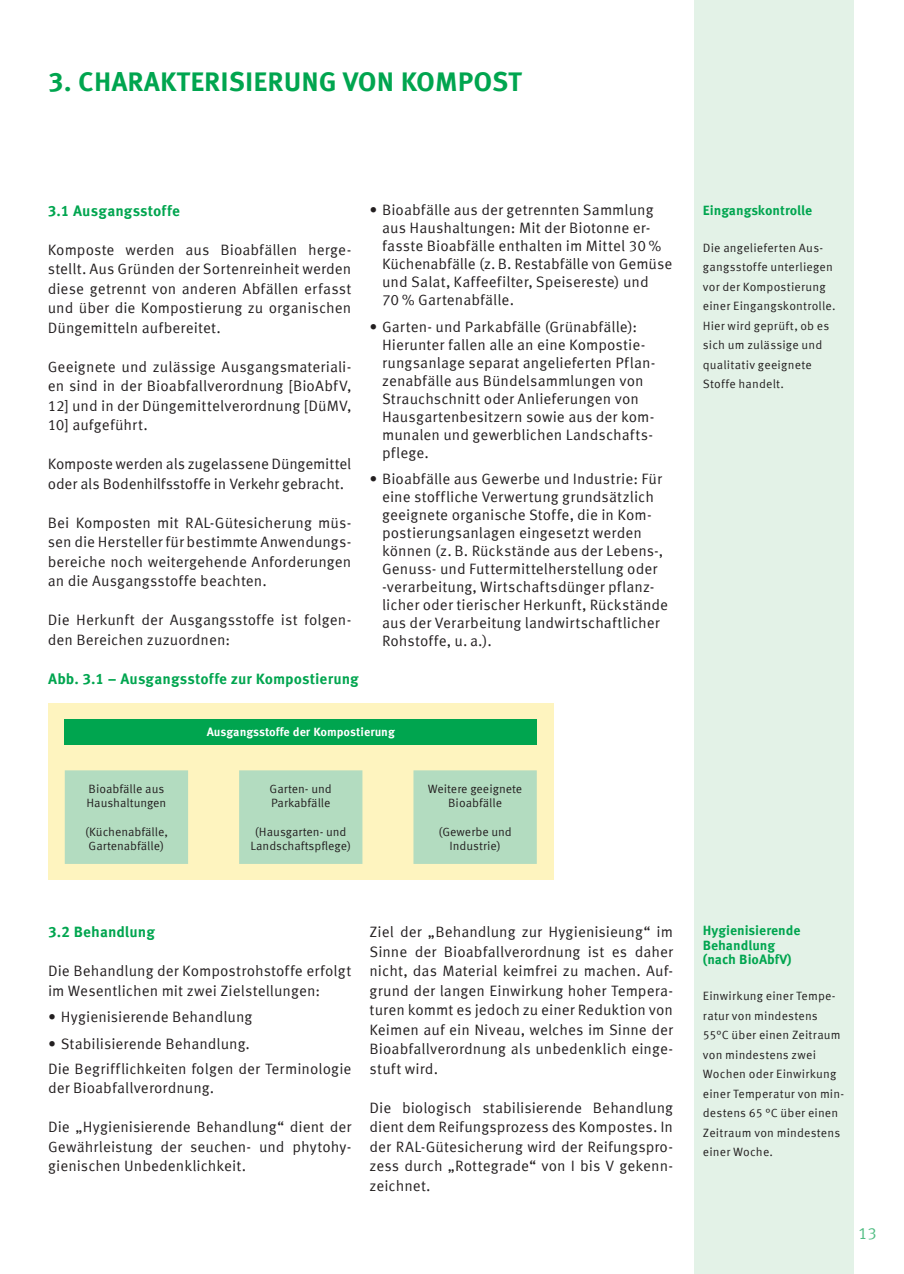
<style>
.page{position:relative;width:904px;height:1274px;background:#fff}
.page>*{position:absolute;margin:0;border:0;box-sizing:border-box;transform-origin:0 0}
.t1{font:700 27px "Meta Corr";color:#00a54f}
.t2{font:16.5px "Meta Corr";color:#51bd83}
.t3{font:15px/19.5px "Meta Corr";color:#231f20}
.t4{font:700 15px "Meta Corr";color:#00a54f}
.t5{font:700 13.5px/14.2px "Meta Corr";color:#00a54f}
.t6{font:12px/19.5px "Meta Corr";letter-spacing:.01em;color:#231f20}
.t7{font:700 12px "Meta Corr";color:#fff}
</style>
<div class="page">
<div style="left:694px;top:0;width:159px;height:1274px;background:#e3f2e7"></div>
<div style="left:48px;top:703px;width:505px;height:177px;background:#fef4bf"></div>
<div style="left:65px;top:719px;width:472px;height:26px;background:#00a54f"></div>
<svg style="left:65px;top:770px;width:472px;height:94px"></svg>
<h1 class="t1" style="left:48px;top:65px;width:475px">3. CHARAKTERISIERUNG VON KOMPOST</h1>
<p class="t4" style="left:48px;top:201px;width:134px">3.1 Ausgangsstoffe</p>
<p class="t3" style="left:48px;top:239px;width:305px;text-align:justify">Komposte werden aus Bioabfällen herge&shy;stellt. Aus Gründen der Sortenreinheit werden diese getrennt von anderen Abfällen erfasst und über die Kompostierung zu organischen Düngemitteln aufbereitet.</p>
<p class="t3" style="left:48px;top:356px;width:305px;text-align:justify">Geeignete und zulässige Ausgangsmateriali&shy;en sind in der Bioabfallverordnung [BioAbfV, 12] und in der Düngemittelverordnung [DüMV, 10] aufgeführt.</p>
<p class="t3" style="left:48px;top:454px;width:305px">Komposte werden als zugelassene Düngemittel oder als Bodenhilfsstoffe in Verkehr gebracht.</p>
<p class="t3" style="left:48px;top:512px;width:305px;text-align:justify">Bei Komposten mit RAL-Gütesicherung müs&shy;sen die Hersteller für bestimmte Anwendungs&shy;bereiche noch weitergehende Anforderungen an die Ausgangsstoffe beachten.</p>
<p class="t3" style="left:48px;top:610px;width:305px">Die Herkunft der Ausgangsstoffe ist folgen&shy;den Bereichen zuzuordnen:</p>
<p class="t4" style="left:48px;top:669px;width:312px">Abb. 3.1 – Ausgangsstoffe zur Kompostierung</p>
<p class="t3" style="left:382px;top:201px;width:292px;line-height:18px;text-indent:-13px">• Bioabfälle aus der getrennten Sammlung aus Haushaltungen: Mit der Biotonne er&shy;fasste Bioabfälle enthalten im Mittel 30 % Küchenabfälle (z. B. Restabfälle von Gemüse und Salat, Kaffeefilter, Speisereste) und<br>70 % Gartenabfälle.</p>
<p class="t3" style="left:382px;top:317px;width:275px;line-height:18px;text-indent:-13px">• Garten- und Parkabfälle (Grünabfälle):<br>Hierunter fallen alle an eine Kompostie&shy;rungsanlage separat angelieferten Pflan&shy;zenabfälle aus Bündelsammlungen von Strauchschnitt oder Anlieferungen von Hausgartenbesitzern sowie aus der kom&shy;munalen und gewerblichen Landschafts&shy;pflege.</p>
<p class="t3" style="left:382px;top:470px;width:288px;line-height:18px;text-indent:-13px">• Bioabfälle aus Gewerbe und Industrie: Für eine stoffliche Verwertung grundsätzlich geeignete organische Stoffe, die in Kom&shy;postierungsanlagen eingesetzt werden können (z. B. Rückstände aus der Lebens-, Genuss- und Futtermittelherstellung oder -verarbeitung, Wirtschaftsdünger pflanz&shy;licher oder tierischer Herkunft, Rückstände aus der Verarbeitung landwirtschaftlicher Rohstoffe, u. a.).</p>
<p class="t6" style="left:86px;top:781px;width:82px;line-height:14.4px">Bioabfälle aus<br>Haushaltungen</p>
<p class="t6" style="left:85px;top:824px;width:84px;line-height:14.4px">(Küchenabfälle,<br>Gartenabfälle)</p>
<p class="t7" style="left:207px;top:725px;width:190px">Ausgangsstoffe der Kompostierung</p>
<p class="t6" style="left:270px;top:781px;width:64px;line-height:14.4px">Garten- und<br>Parkabfälle</p>
<p class="t6" style="left:250px;top:824px;width:102px;line-height:14.4px;text-align:center">(Hausgarten- und<br>Landschaftspflege)</p>
<p class="t6" style="left:428px;top:781px;width:96px;line-height:14.4px;text-align:center">Weitere geeignete<br>Bioabfälle</p>
<p class="t6" style="left:438px;top:824px;width:75px;line-height:14.4px;text-align:center">(Gewerbe und<br>Industrie)</p>
<p class="t4" style="left:48px;top:923px;width:108px">3.2 Behandlung</p>
<p class="t3" style="left:48px;top:961px;width:305px">Die Behandlung der Kompostrohstoffe erfolgt im Wesentlichen mit zwei Zielstellungen:</p>
<p class="t3" style="left:48px;top:1007px;width:206px">• Hygienisierende Behandlung</p>
<p class="t3" style="left:48px;top:1030px;width:305px;line-height:25px">• Stabilisierende Behandlung.<br>Die Begrifflichkeiten folgen der Terminologie</p>
<p class="t3" style="left:48px;top:1078px;width:168px">der Bioabfallverordnung.</p>
<p class="t3" style="left:48px;top:1117px;width:305px;text-align:justify">Die „Hygienisierende Behandlung“ dient der Gewährleistung der seuchen- und phytohy&shy;gienischen Unbedenklichkeit.</p>
<p class="t3" style="left:370px;top:922px;width:305px;text-align:justify">Ziel der „Behandlung zur Hygienisieung“ im Sinne der Bioabfallverordnung ist es daher nicht, das Material keimfrei zu machen. Auf&shy;grund der langen Einwirkung hoher Tempera&shy;turen kommt es jedoch zu einer Reduktion von Keimen auf ein Niveau, welches im Sinne der Bioabfallverordnung als unbedenklich einge&shy;stuft wird.</p>
<p class="t3" style="left:370px;top:1097px;width:305px;text-align:justify">Die biologisch stabilisierende Behandlung dient dem Reifungsprozess des Kompostes. In der RAL-Gütesicherung wird der Reifungspro&shy;zess durch „Rottegrade“ von I bis V gekenn&shy;zeichnet.</p>
<p class="t5" style="left:703px;top:203px;width:111px">Eingangskontrolle</p>
<p class="t6" style="left:703px;top:238px;width:134px">Die angelieferten Aus&shy;gangsstoffe unterliegen vor der Kompostierung einer Eingangskontrolle.<br>Hier wird geprüft, ob es sich um zulässige und qualitativ geeignete<br>Stoffe handelt.</p>
<p class="t5" style="left:703px;top:923px;width:99px">Hygienisierende<br>Behandlung (nach BioAbfV)</p>
<p class="t6" style="left:703px;top:986px;width:143px">Einwirkung einer Tempe&shy;ratur von mindestens<br>55°C über einen Zeitraum von mindestens zwei<br>Wochen oder Einwirkung einer Temperatur von min&shy;destens 65 °C über einen<br>Zeitraum von mindestens einer Woche.</p>
<p class="t2" style="left:858px;top:1223px;width:20px">13</p>
</div>
